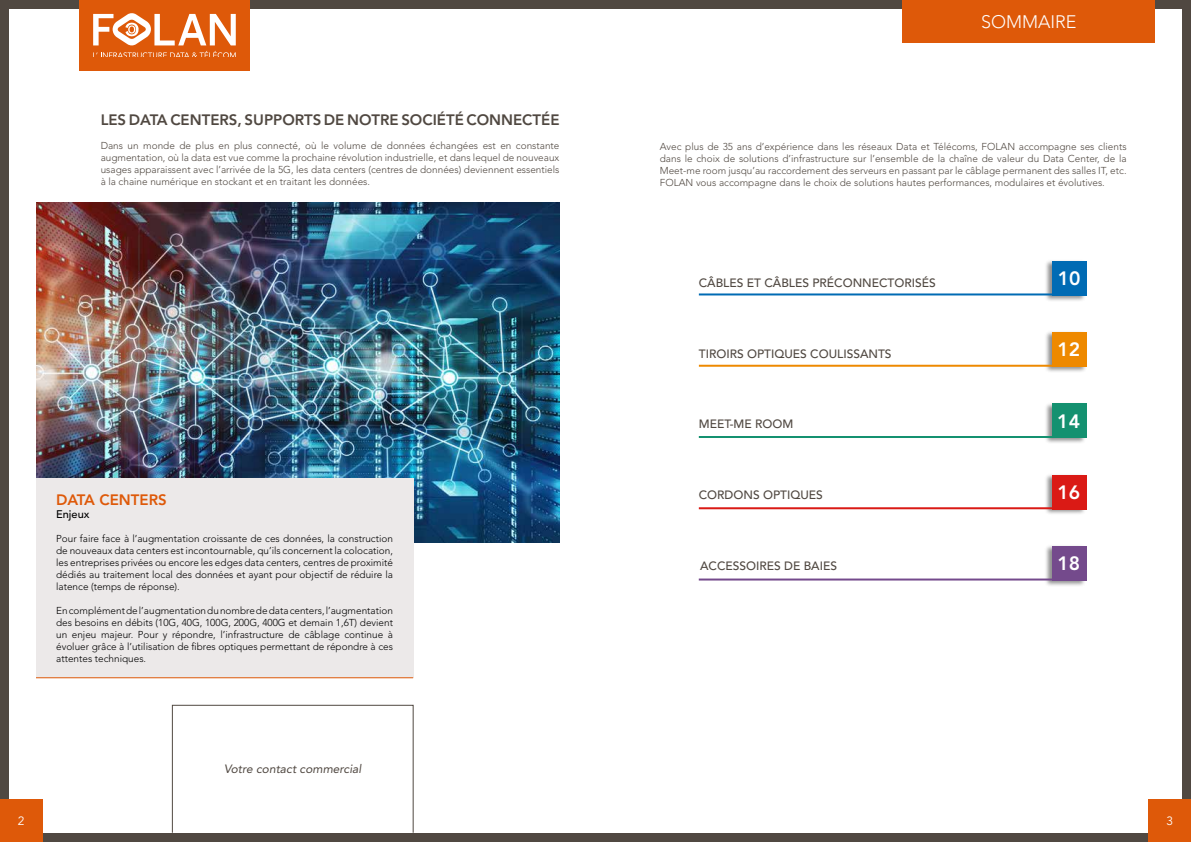
<style>
.page{position:relative;width:1191px;height:842px;background:#fff}
.page>*{position:absolute;margin:0;border:0;box-sizing:border-box;transform-origin:0 0}
.t1{font:800 19.2px "Avenir LT Std";color:#fff}
.t2{font:300 18px "Avenir LT Std";color:#fff}
.t3{font:800 15px "Avenir LT Std";color:#504841}
.t4{font:800 15px "Avenir LT Std";color:#de5909}
.t5{font:500 12px "Avenir LT Std";color:#504841}
.t6{font:italic 12px "Avenir LT Std";color:#504841}
.t7{font:12px "Avenir LT Std";color:#fff}
.t8{font:500 11px "Avenir LT Std";color:#000}
.t9{font:300 10px/12px "Avenir LT Std";color:#504841;text-align:justify}
.t10{font:300 10px/12px "Avenir LT Std";color:#000;text-align:justify}
</style>
<div class="page">
<div style="left:0;top:0;width:1191px;height:9px;background:#504841"></div>
<div style="left:0;top:833px;width:1191px;height:9px;background:#504841"></div>
<div style="left:0;top:0;width:9px;height:842px;background:#504841"></div>
<div style="left:1182px;top:0;width:9px;height:842px;background:#504841"></div>
<div style="left:79px;top:0;width:170px;height:71px;background:#de5909"></div>
<svg style="left:93px;top:14px;width:143px;height:43px"></svg>
<div style="left:0;top:799px;width:43px;height:43px;background:#de5909"></div>
<div style="left:1148px;top:799px;width:43px;height:43px;background:#de5909"></div>
<div style="left:902px;top:0;width:253px;height:43px;background:#de5909"></div>
<img style="left:36px;top:203px;width:523px;height:340px">
<div style="left:36px;top:478px;width:377px;height:199px;background:#ece9e9"></div>
<hr style="left:36px;top:677px;width:377px;height:1px;background:#de5909">
<div style="left:1044px;top:331px;width:42px;height:42px;background:#000;opacity:.44"></div>
<div style="left:1052px;top:333px;width:34px;height:34px;background:#ee8900"></div>
<hr style="left:699px;top:365px;width:356px;height:2px;background:#ee8900">
<div style="left:1044px;top:259px;width:42px;height:42px;background:#000;opacity:.44"></div>
<div style="left:1052px;top:261px;width:34px;height:34px;background:#006bb4"></div>
<hr style="left:699px;top:293px;width:355px;height:2px;background:#006bb4">
<div style="left:1044px;top:544px;width:42px;height:43px;background:#000;opacity:.44"></div>
<div style="left:1052px;top:546px;width:34px;height:34px;background:#744a8c"></div>
<hr style="left:699px;top:578px;width:355px;height:2px;background:#744a8c">
<div style="left:1044px;top:473px;width:42px;height:42px;background:#000;opacity:.44"></div>
<div style="left:1052px;top:475px;width:34px;height:34px;background:#da1a15"></div>
<hr style="left:699px;top:507px;width:355px;height:2px;background:#da1a15">
<div style="left:1044px;top:402px;width:42px;height:42px;background:#000;opacity:.44"></div>
<div style="left:1052px;top:404px;width:34px;height:34px;background:#149170"></div>
<hr style="left:699px;top:436px;width:355px;height:2px;background:#149170">
<div style="left:172px;top:705px;width:241px;height:128px;border:1px solid #504841"></div>
<h2 class="t2" style="left:981px;top:11px;width:97px">SOMMAIRE</h2>
<h3 class="t3" style="left:101px;top:111px;width:460px">LES DATA CENTERS, SUPPORTS DE NOTRE SOCIÉTÉ CONNECTÉE</h3>
<p class="t9" style="left:101px;top:139px;width:460px">Dans un monde de plus en plus connecté, où le volume de données échangées est en constante augmentation, où la data est vue comme la prochaine révolution industrielle, et dans lequel de nouveaux usages apparaissent avec l’arrivée de la 5G, les data centers (centres de données) deviennent essentiels à la chaine numérique en stockant et en traitant les données.</p>
<p class="t9" style="left:660px;top:140px;width:468px">Avec plus de 35 ans d’expérience dans les réseaux Data et Télécoms, FOLAN accompagne ses clients dans le choix de solutions d’infrastructure sur l’ensemble de la chaîne de valeur du Data Center, de la Meet-me room jusqu’au raccordement des serveurs en passant par le câblage permanent des salles IT, etc.<br>FOLAN vous accompagne dans le choix de solutions hautes performances, modulaires et évolutives.</p>
<p class="t5" style="left:699px;top:276px;width:238px">CÂBLES ET CÂBLES PRÉCONNECTORISÉS</p>
<h1 class="t1" style="left:1057px;top:267px;width:24px">10</h1>
<p class="t5" style="left:699px;top:347px;width:194px">TIROIRS OPTIQUES COULISSANTS</p>
<h1 class="t1" style="left:1057px;top:338px;width:24px">12</h1>
<h3 class="t4" style="left:56px;top:491px;width:112px">DATA CENTERS</h3>
<p class="t8" style="left:56px;top:508px;width:35px">Enjeux</p>
<p class="t10" style="left:56px;top:533px;width:338px">Pour faire face à l’augmentation croissante de ces données, la construction de nouveaux data centers est incontournable, qu’ils concernent la colocation, les entreprises privées ou encore les edges data centers, centres de proximité dédiés au traitement local des données et ayant pour objectif de réduire la latence (temps de réponse).</p>
<p class="t10" style="left:56px;top:605px;width:338px">En complément de l’augmentation du nombre de data centers, l’augmentation des besoins en débits (10G, 40G, 100G, 200G, 400G et demain 1,6T) devient un enjeu majeur. Pour y répondre, l’infrastructure de câblage continue à évoluer grâce à l’utilisation de fibres optiques permettant de répondre à ces attentes techniques.</p>
<p class="t6" style="left:224px;top:762px;width:139px">Votre contact commercial</p>
<p class="t5" style="left:699px;top:417px;width:96px">MEET-ME ROOM</p>
<h1 class="t1" style="left:1057px;top:410px;width:24px">14</h1>
<p class="t5" style="left:699px;top:488px;width:125px">CORDONS OPTIQUES</p>
<h1 class="t1" style="left:1057px;top:481px;width:24px">16</h1>
<p class="t5" style="left:700px;top:559px;width:138px">ACCESSOIRES DE BAIES</p>
<h1 class="t1" style="left:1057px;top:552px;width:24px">18</h1>
<p class="t7" style="left:18px;top:814px;width:8px">2</p>
<p class="t7" style="left:1166px;top:814px;width:8px">3</p>
</div>
